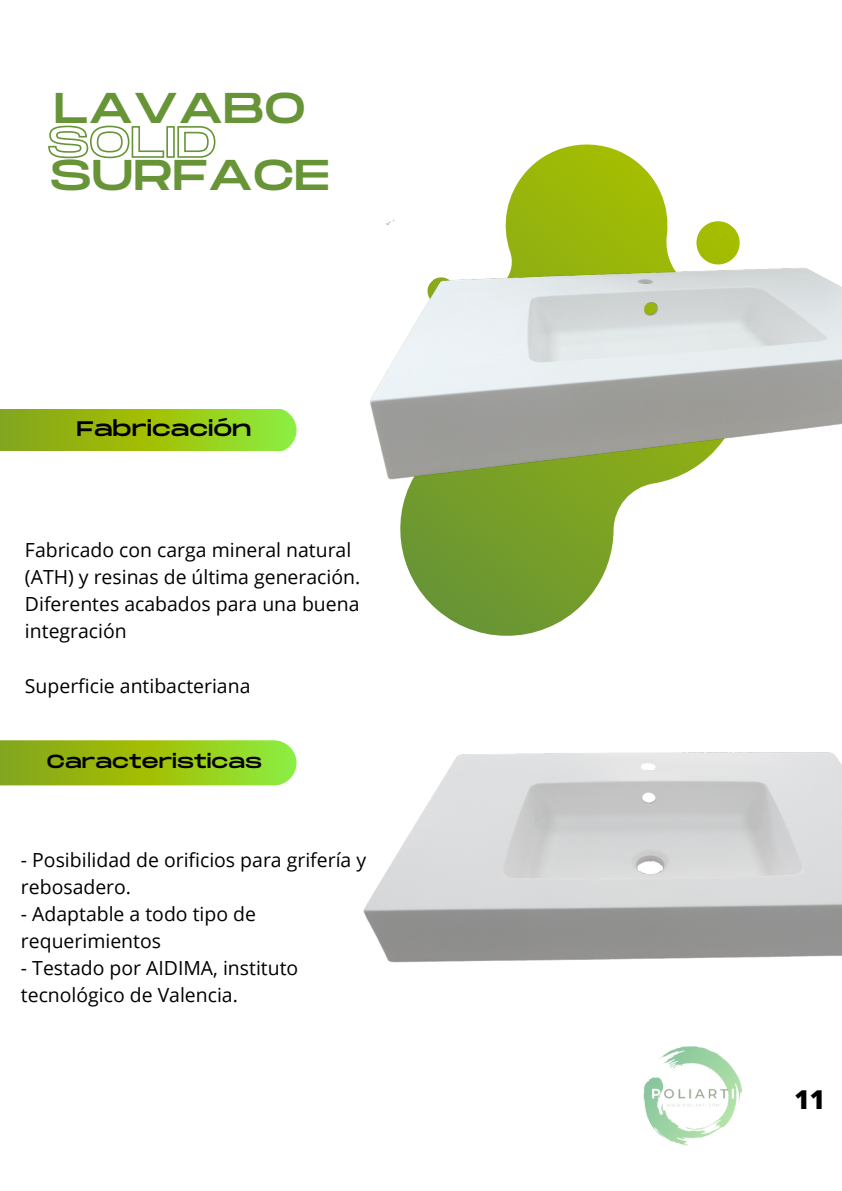
<style>
.page{position:relative;width:842px;height:1191px;background:#fff}
.page>*{position:absolute;margin:0;border:0;box-sizing:border-box;transform-origin:0 0}
.t1{font:43px/67.8px "Monument Extended";color:#679436}
.t2{font:800 26px "Open Sans";color:#000}
.t3{font:21px "Monument Extended";color:#000}
.t4{font:19.4px/27px "Open Sans";color:#000}
.t5{font:18.9px "Monument Extended";color:#000}
</style>
<div class="page">
<svg style="left:274px;top:450px;width:334px;height:158px"></svg>
<svg style="left:0;top:409px;width:297px;height:41px"></svg>
<svg style="left:0;top:740px;width:297px;height:45px"></svg>
<img style="left:348px;top:144px;width:494px;height:421px">
<img style="left:363px;top:608px;width:479px;height:355px">
<svg style="left:48px;top:125px;width:168px;height:34px"></svg>
<img style="left:643px;top:1046px;width:100px;height:100px">
<h1 class="t1" style="left:50px;top:76px;width:281px">LAVABO<br>SURFACE</h1>
<p class="t3" style="left:77px;top:417px;width:176px">Fabricación</p>
<p class="t4" style="left:25px;top:535px;width:337px">Fabricado con carga mineral natural (ATH) y resinas de última generación.<br>Diferentes acabados para una buena integración</p>
<p class="t4" style="left:25px;top:672px;width:227px">Superficie antibacteriana</p>
<p class="t5" style="left:47px;top:751px;width:217px">Caracteristicas</p>
<p class="t4" style="left:21px;top:846px;width:347px">- Posibilidad de orificios para grifería y rebosadero.</p>
<p class="t4" style="left:21px;top:900px;width:236px">- Adaptable a todo tipo de requerimientos</p>
<p class="t4" style="left:21px;top:954px;width:279px">- Testado por AIDIMA, instituto tecnológico de Valencia.</p>
<h2 class="t2" style="left:794px;top:1080px;width:32px">11</h2>
</div>
